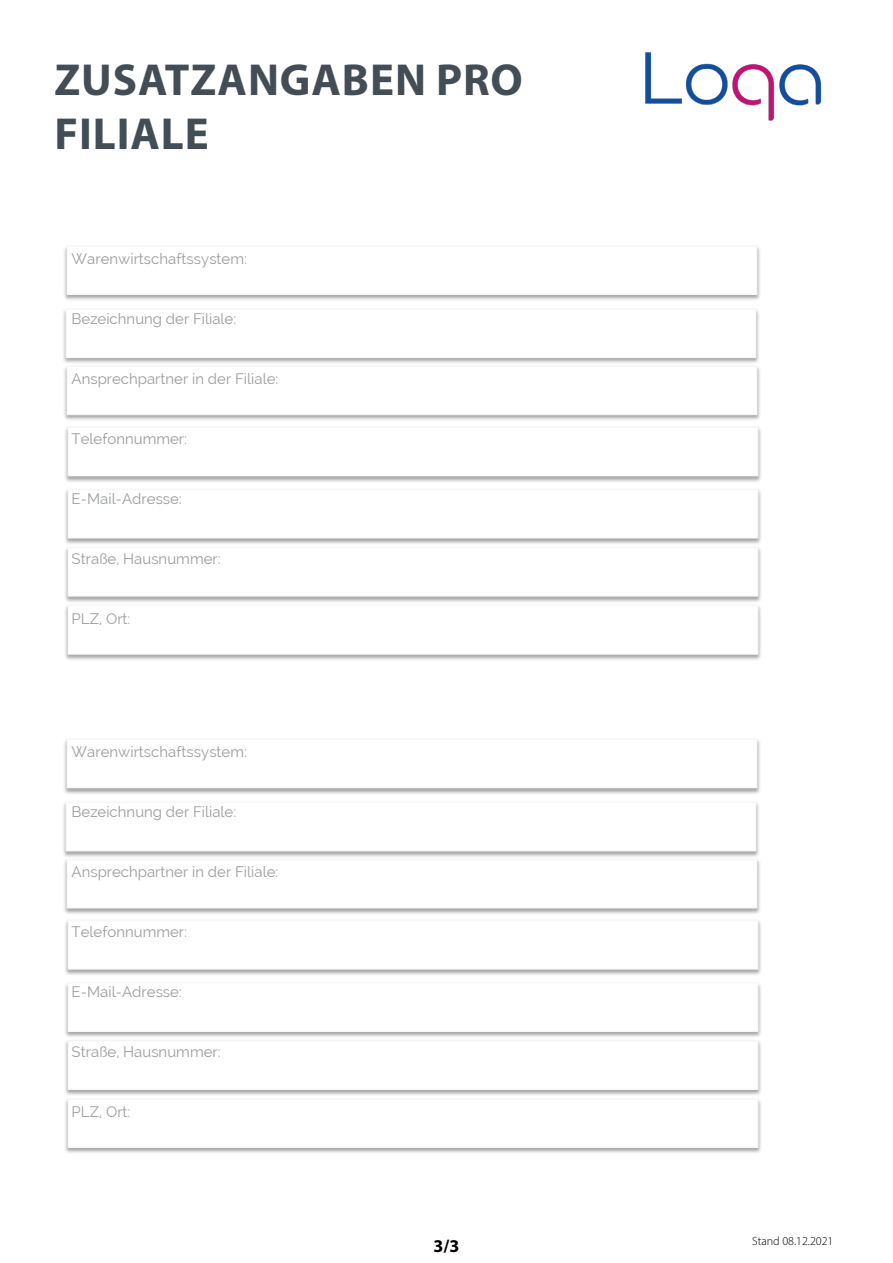
<style>
.page{position:relative;width:893px;height:1263px;background:#fff}
.page>*{position:absolute;margin:0;border:0;box-sizing:border-box;transform-origin:0 0}
.t1{font:700 45px/54px "Myriad Pro";letter-spacing:.02em;color:#424d56}
.t2{font:700 18px "Myriad Pro";color:#000}
.t3{font:16.5px "Arial";color:#000}
.t4{font:15px "Raleway";letter-spacing:.005em;color:#9c9d9d}
.t5{font:300 12px "Myriad Pro";color:#000}
</style>
<div class="page">
<img style="left:645px;top:52px;width:177px;height:69px">
<img style="left:64px;top:247px;width:696px;height:53px">
<div style="left:67px;top:246px;width:690px;height:48px;background:#fff"></div>
<img style="left:63px;top:310px;width:696px;height:53px">
<div style="left:66px;top:309px;width:690px;height:49px;background:#fff"></div>
<img style="left:64px;top:367px;width:696px;height:53px">
<div style="left:67px;top:366px;width:690px;height:49px;background:#fff"></div>
<img style="left:65px;top:428px;width:696px;height:54px">
<div style="left:68px;top:427px;width:690px;height:49px;background:#fff"></div>
<img style="left:65px;top:490px;width:696px;height:170px">
<div style="left:68px;top:490px;width:690px;height:48px;background:#fff"></div>
<div style="left:68px;top:548px;width:690px;height:48px;background:#fff"></div>
<div style="left:68px;top:547px;width:690px;height:50px;border:1px solid #f5f6f6"></div>
<div style="left:68px;top:606px;width:690px;height:48px;background:#fff"></div>
<div style="left:68px;top:605px;width:690px;height:50px;border:1px solid #f5f6f6"></div>
<img style="left:64px;top:740px;width:696px;height:54px">
<div style="left:67px;top:739px;width:690px;height:49px;background:#fff"></div>
<img style="left:63px;top:803px;width:696px;height:54px">
<div style="left:66px;top:802px;width:690px;height:49px;background:#fff"></div>
<img style="left:64px;top:860px;width:696px;height:54px">
<div style="left:67px;top:859px;width:690px;height:49px;background:#fff"></div>
<img style="left:65px;top:921px;width:696px;height:54px">
<div style="left:68px;top:921px;width:690px;height:48px;background:#fff"></div>
<div style="left:68px;top:920px;width:690px;height:50px;border:1px solid #f5f6f6"></div>
<img style="left:65px;top:984px;width:696px;height:169px">
<div style="left:68px;top:983px;width:690px;height:48px;background:#fff"></div>
<div style="left:68px;top:1041px;width:690px;height:48px;background:#fff"></div>
<div style="left:68px;top:1040px;width:690px;height:50px;border:1px solid #f5f6f6"></div>
<div style="left:68px;top:1099px;width:690px;height:48px;background:#fff"></div>
<h1 class="t1" style="left:54px;top:51px;width:470px">ZUSATZANGABEN PRO<br>FILIALE</h1>
<p class="t4" style="left:72px;top:250px;width:177px">Warenwirtschaftssystem:</p>
<p class="t4" style="left:72px;top:310px;width:166px">Bezeichnung der Filiale:</p>
<p class="t4" style="left:72px;top:370px;width:208px">Ansprechpartner in der Filiale:</p>
<p class="t4" style="left:72px;top:430px;width:117px">Telefonnummer:</p>
<p class="t4" style="left:72px;top:490px;width:112px">E-Mail-Adresse:</p>
<p class="t4" style="left:72px;top:550px;width:151px">Straße, Hausnummer:</p>
<p class="t4" style="left:72px;top:610px;width:60px">PLZ, Ort:</p>
<p class="t4" style="left:72px;top:743px;width:177px">Warenwirtschaftssystem:</p>
<p class="t4" style="left:72px;top:803px;width:166px">Bezeichnung der Filiale:</p>
<p class="t4" style="left:72px;top:863px;width:208px">Ansprechpartner in der Filiale:</p>
<p class="t4" style="left:72px;top:923px;width:117px">Telefonnummer:</p>
<p class="t4" style="left:72px;top:983px;width:112px">E-Mail-Adresse:</p>
<p class="t4" style="left:72px;top:1043px;width:151px">Straße, Hausnummer:</p>
<p class="t4" style="left:72px;top:1103px;width:60px">PLZ, Ort:</p>
<p class="t3" style="left:753px;top:1222px;width:11px">8</p>
<p class="t2" style="left:433px;top:1234px;width:27px">3/3</p>
<p class="t5" style="left:752px;top:1234px;width:83px">Stand 08.12.2021</p>
</div>
